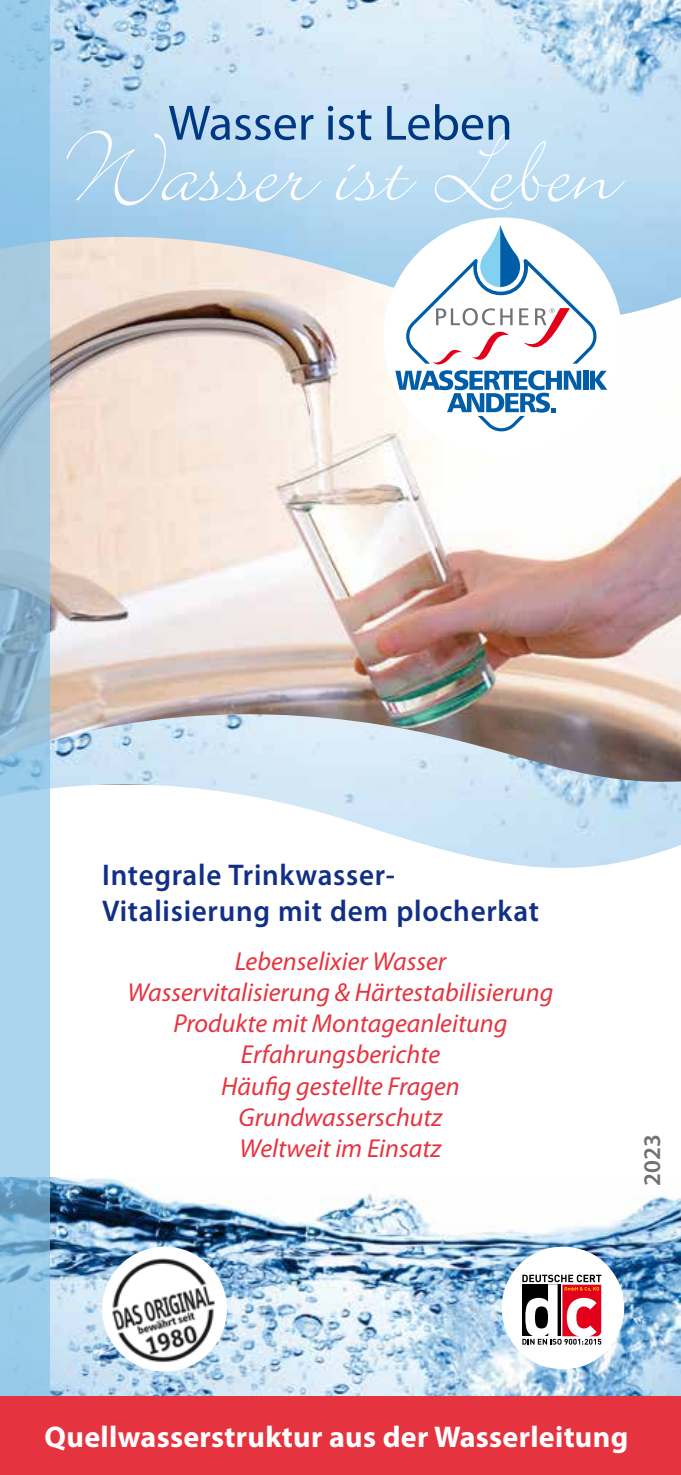
<style>
.page{position:relative;width:681px;height:1475px;background:#fff}
.page>*{position:absolute;margin:0;border:0;box-sizing:border-box;transform-origin:0 0}
.t1{font:110px "Bickley Script";color:#fff}
.t2{font:50px "Myriad Pro";color:#003882}
.t3{font:600 30px/36px "Myriad Pro";letter-spacing:.025em;color:#112f87}
.t4{font:700 30px "Myriad Pro";letter-spacing:.01em;color:#fff}
.t5{font:italic 26px/31.2px "Myriad Pro";color:#e53440;text-align:center}
.t6{font:600 24px "Myriad Pro";color:#707172}
</style>
<div class="page">
<img style="left:50px;top:1177px;width:630px;height:218px">
<img style="left:50px;top:0;width:630px;height:167px">
<img style="left:50px;top:340px;width:630px;height:374px">
<img style="left:50px;top:167px;width:630px;height:173px">
<img style="left:50px;top:714px;width:630px;height:154px">
<div style="left:383px;top:217px;width:239px;height:239px;background:#fff;border-radius:50%"></div>
<svg style="left:395px;top:225px;width:212px;height:208px"></svg>
<svg style="left:0;top:0;width:50px;height:1395px;background:#9bc6e1"></svg>
<div style="left:0;top:1395px;width:680px;height:79px;background:#e53440"></div>
<div style="left:501px;top:1246px;width:123px;height:122px;background:#fff;border-radius:50%"></div>
<div style="left:102px;top:1246px;width:125px;height:125px;background:#fff;border-radius:50%"></div>
<img style="left:106px;top:1257px;width:116px;height:105px">
<svg style="left:515px;top:1249px;width:94px;height:116px"></svg>
<h2 class="t2" style="left:168px;top:92px;width:346px">Wasser ist Leben</h2>
<h1 class="t1" style="left:63px;top:117px;width:555px">Wasser ist Leben</h1>
<p class="t3" style="left:102px;top:855px;width:438px">Integrale Trinkwasser-<br>Vitalisierung mit dem plocherkat</p>
<p class="t5" style="left:127px;top:944px;width:427px">Lebenselixier Wasser<br>Wasservitalisierung &amp; Härtestabilisierung<br>Produkte mit Montageanleitung<br>Erfahrungsberichte<br>Häufig gestellte Fragen<br>Grundwasserschutz<br>Weltweit im Einsatz</p>
<p class="t6" style="left:636px;top:1185px;width:53px;rotate:-90deg">2023</p>
<p class="t4" style="left:45px;top:1416px;width:585px">Quellwasserstruktur aus der Wasserleitung</p>
</div>
